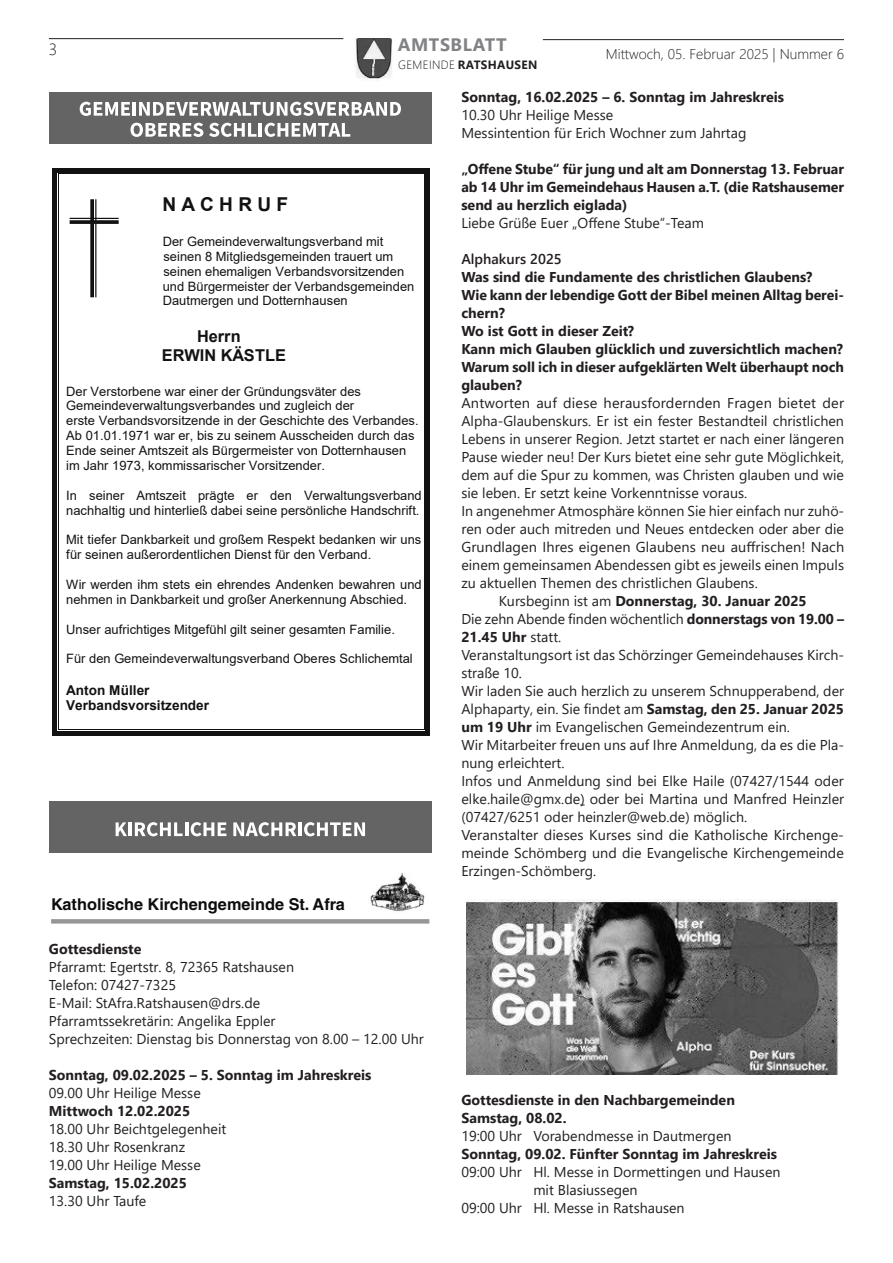
<style>
.page{position:relative;width:893px;height:1263px;background:#fff}
.page>*{position:absolute;margin:0;border:0;box-sizing:border-box;transform-origin:0 0}
.t1{font:700 19.05px "Arial";color:#121212}
.t2{font:700 18px "Segoe UI";letter-spacing:.03em;color:#808285}
.t3{font:300 16.5px "Segoe UI";color:#231f20}
.t4{font:700 16.35px "Helvetica LT Std";color:#0e0e0e}
.t5{font:700 16.35px/18.8px "Arial";color:#121212}
.t6{font:14.25px/18px "Segoe UI";color:#231f20}
.t7{font:700 14.25px/18px "Segoe UI";color:#231f20}
.t8{font:300 14.25px "Segoe UI";color:#231f20}
.t9{font:600 14.25px "Segoe UI";color:#231f20}
.t10{font:700 13.5px/15.8px "Arial";color:#121212}
.t11{font:12.9px/14.9px "Arial";color:#121212}
.t12{font:700 12px "Segoe UI";letter-spacing:.03em;color:#231f20}
.s1{font-weight:300}
.s2{font-weight:400}
.s3{font-weight:700}
</style>
<div class="page">
<hr style="left:49px;top:38px;width:294px;height:1px;background:#231f20">
<hr style="left:543px;top:39px;width:301px;height:1px;background:#231f20">
<img style="left:355px;top:38px;width:37px;height:42px">
<div style="left:49px;top:93px;width:383px;height:51px;background:#646464"></div>
<svg style="left:80px;top:102px;width:50px;height:14px"></svg>
<hr style="left:133px;top:102px;width:3px;height:14px;background:#fff">
<svg style="left:139px;top:102px;width:262px;height:14px"></svg>
<svg style="left:130px;top:123px;width:73px;height:14px"></svg>
<svg style="left:209px;top:123px;width:48px;height:14px"></svg>
<hr style="left:259px;top:123px;width:3px;height:14px;background:#fff">
<svg style="left:265px;top:123px;width:85px;height:14px"></svg>
<hr style="left:59px;top:168px;width:365px;height:4px;background:#121212">
<hr style="left:59px;top:173px;width:365px;height:1px;background:#121212">
<hr style="left:59px;top:731px;width:365px;height:4px;background:#121212">
<hr style="left:59px;top:729px;width:365px;height:1px;background:#121212">
<svg style="left:53px;top:168px;width:6px;height:567px"></svg>
<div style="left:424px;top:168px;width:6px;height:567px;background:#121212"></div>
<hr style="left:95px;top:199px;width:1px;height:98px;background:#121212">
<svg style="left:90px;top:199px;width:4px;height:98px"></svg>
<hr style="left:70px;top:218px;width:49px;height:1px;background:#121212">
<svg style="left:70px;top:220px;width:49px;height:4px"></svg>
<div style="left:49px;top:802px;width:383px;height:51px;background:#646464"></div>
<svg style="left:116px;top:822px;width:11px;height:14px"></svg>
<hr style="left:129px;top:822px;width:3px;height:14px;background:#fff">
<svg style="left:135px;top:822px;width:48px;height:14px"></svg>
<hr style="left:185px;top:822px;width:3px;height:14px;background:#fff">
<svg style="left:191px;top:822px;width:35px;height:14px"></svg>
<svg style="left:233px;top:822px;width:63px;height:14px"></svg>
<hr style="left:298px;top:822px;width:3px;height:14px;background:#fff">
<svg style="left:304px;top:822px;width:61px;height:14px"></svg>
<svg style="left:51px;top:919px;width:378px;height:4px;fill:#969696"></svg>
<img style="left:370px;top:872px;width:55px;height:39px">
<img style="left:467px;top:900px;width:372px;height:174px">
<p class="t3" style="left:49px;top:34px;width:10px">3</p>
<p class="t2" style="left:398px;top:28px;width:110px">AMTSBLATT</p>
<p class="t12" style="left:398px;top:54px;width:141px"><span class="s1">GEMEINDE</span> RATSHAUSEN</p>
<p class="t8" style="left:606px;top:41px;width:240px">Mittwoch, 05. Februar 2025 | Nummer 6</p>
<h1 class="t1" style="left:162px;top:191px;width:127px">N A C H R U F</h1>
<p class="t11" style="left:163px;top:234px;width:253px">Der Gemeindeverwaltungsverband mit seinen 8 Mitgliedsgemeinden trauert um seinen ehemaligen Verbandsvorsitzenden und Bürgermeister der Verbandsgemeinden Dautmergen und Dotternhausen</p>
<p class="t5" style="left:162px;top:327px;width:126px;text-indent:35px">Herrn<br>ERWIN KÄSTLE</p>
<p class="t11" style="left:66px;top:383px;width:354px">Der Verstorbene war einer der Gründungsväter des Gemeindeverwaltungsverbandes und zugleich der<br>erste Verbandsvorsitzende in der Geschichte des Verbandes.<br>Ab 01.01.1971 war er, bis zu seinem Ausscheiden durch das Ende seiner Amtszeit als Bürgermeister von Dotternhausen im Jahr 1973, kommissarischer Vorsitzender.</p>
<p class="t11" style="left:66px;top:488px;width:357px">In seiner Amtszeit prägte er den Verwaltungsverband nachhaltig und hinterließ dabei seine persönliche Handschrift.</p>
<p class="t11" style="left:66px;top:532px;width:357px">Mit tiefer Dankbarkeit und großem Respekt bedanken wir uns für seinen außerordentlichen Dienst für den Verband.</p>
<p class="t11" style="left:66px;top:577px;width:357px">Wir werden ihm stets ein ehrendes Andenken bewahren und nehmen in Dankbarkeit und großer Anerkennung Abschied.</p>
<p class="t11" style="left:66px;top:622px;width:330px">Unser aufrichtiges Mitgefühl gilt seiner gesamten Familie.</p>
<p class="t11" style="left:66px;top:651px;width:348px">Für den Gemeindeverwaltungsverband Oberes Schlichemtal</p>
<p class="t10" style="left:66px;top:682px;width:144px">Anton Müller<br>Verbandsvorsitzender</p>
<p class="t7" style="left:461px;top:86px;width:324px">Sonntag, 16.02.2025 – 6. Sonntag im Jahreskreis</p>
<p class="t6" style="left:461px;top:104px;width:287px">10.30 Uhr Heilige Messe<br>Messintention für Erich Wochner zum Jahrtag</p>
<p class="t7" style="left:461px;top:158px;width:384px;text-align:justify">„Offene Stube“ für jung und alt am Donnerstag 13. Februar ab 14 Uhr im Gemeindehaus Hausen a.T. (die Ratshausemer send au herzlich eiglada)</p>
<p class="t6" style="left:461px;top:212px;width:244px">Liebe Grüße Euer „Offene Stube“-Team</p>
<p class="t9" style="left:461px;top:245px;width:102px">Alphakurs 2025</p>
<p class="t7" style="left:461px;top:266px;width:384px">Was sind die Fundamente des christlichen Glaubens?<br>Wie kann der lebendige Gott der Bibel meinen Alltag berei&shy;chern?<br>Wo ist Gott in dieser Zeit?<br>Kann mich Glauben glücklich und zuversichtlich machen?<br>Warum soll ich in dieser aufgeklärten Welt überhaupt noch glauben?</p>
<p class="t6" style="left:461px;top:392px;width:384px">Antworten auf diese herausfordernden Fragen bietet der</p>
<p class="t6" style="left:461px;top:410px;width:384px">Alpha-Glaubenskurs. Er ist ein fester Bestandteil christlichen</p>
<p class="t6" style="left:461px;top:428px;width:384px">Lebens in unserer Region. Jetzt startet er nach einer längeren</p>
<p class="t6" style="left:461px;top:446px;width:384px">Pause wieder neu! Der Kurs bietet eine sehr gute Möglichkeit,</p>
<p class="t6" style="left:461px;top:464px;width:384px">dem auf die Spur zu kommen, was Christen glauben und wie</p>
<p class="t6" style="left:461px;top:482px;width:287px">sie leben. Er setzt keine Vorkenntnisse voraus.</p>
<p class="t6" style="left:461px;top:500px;width:384px">In angenehmer Atmosphäre können Sie hier einfach nur zuhö-</p>
<p class="t6" style="left:461px;top:518px;width:384px">ren oder auch mitreden und Neues entdecken oder aber die</p>
<p class="t6" style="left:461px;top:536px;width:384px">Grundlagen Ihres eigenen Glaubens neu auffrischen! Nach</p>
<p class="t6" style="left:461px;top:554px;width:384px">einem gemeinsamen Abendessen gibt es jeweils einen Impuls</p>
<p class="t6" style="left:461px;top:572px;width:298px">zu aktuellen Themen des christlichen Glaubens.</p>
<p class="t7" style="left:499px;top:590px;width:310px"><span class="s2">Kursbeginn ist am</span> Donnerstag, 30. Januar 2025</p>
<p class="t6" style="left:461px;top:608px;width:384px">Die zehn Abende finden wöchentlich <span class="s3">donnerstags von 19.00 –</span></p>
<p class="t7" style="left:461px;top:626px;width:101px">21.45 Uhr <span class="s2">statt.</span></p>
<p class="t6" style="left:461px;top:644px;width:384px">Veranstaltungsort ist das Schörzinger Gemeindehauses Kirch-</p>
<p class="t6" style="left:461px;top:662px;width:62px">straße 10.</p>
<p class="t6" style="left:461px;top:680px;width:384px">Wir laden Sie auch herzlich zu unserem Schnupperabend, der</p>
<p class="t6" style="left:461px;top:698px;width:384px">Alphaparty, ein. Sie findet am <span class="s3">Samstag, den 25. Januar 2025</span></p>
<p class="t6" style="left:461px;top:716px;width:330px"><span class="s3">um 19 Uhr</span> im Evangelischen Gemeindezentrum ein.</p>
<p class="t6" style="left:461px;top:734px;width:384px">Wir Mitarbeiter freuen uns auf Ihre Anmeldung, da es die Pla-</p>
<p class="t6" style="left:461px;top:752px;width:105px">nung erleichtert.</p>
<p class="t6" style="left:461px;top:770px;width:384px">Infos und Anmeldung sind bei Elke Haile (07427/1544 oder</p>
<p class="t6" style="left:461px;top:788px;width:384px">elke.haile@gmx.de) oder bei Martina und Manfred Heinzler</p>
<p class="t6" style="left:461px;top:806px;width:287px">(07427/6251 oder heinzler@web.de) möglich.</p>
<p class="t6" style="left:461px;top:824px;width:384px">Veranstalter dieses Kurses sind die Katholische Kirchenge-</p>
<p class="t6" style="left:461px;top:842px;width:384px">meinde Schömberg und die Evangelische Kirchengemeinde</p>
<p class="t6" style="left:461px;top:860px;width:136px">Erzingen-Schömberg.</p>
<p class="t4" style="left:51px;top:894px;width:295px">Katholische Kirchengemeinde St. Afra</p>
<p class="t7" style="left:49px;top:938px;width:94px">Gottesdienste</p>
<p class="t6" style="left:49px;top:956px;width:376px">Pfarramt: Egertstr. 8, 72365 Ratshausen<br>Telefon: 07427-7325<br>E-Mail: StAfra.Ratshausen@drs.de<br>Pfarramtssekretärin: Angelika Eppler<br>Sprechzeiten: Dienstag bis Donnerstag von 8.00 – 12.00 Uhr</p>
<p class="t7" style="left:49px;top:1064px;width:324px">Sonntag, 09.02.2025 – 5. Sonntag im Jahreskreis</p>
<p class="t6" style="left:49px;top:1082px;width:153px">09.00 Uhr Heilige Messe</p>
<p class="t7" style="left:49px;top:1100px;width:143px">Mittwoch 12.02.2025</p>
<p class="t6" style="left:49px;top:1118px;width:179px">18.00 Uhr Beichtgelegenheit<br>18.30 Uhr Rosenkranz<br>19.00 Uhr Heilige Messe</p>
<p class="t7" style="left:49px;top:1172px;width:140px">Samstag, 15.02.2025</p>
<p class="t6" style="left:49px;top:1190px;width:99px">13.30 Uhr Taufe</p>
<p class="t7" style="left:461px;top:1089px;width:275px">Gottesdienste in den Nachbargemeinden<br>Samstag, 08.02.</p>
<p class="t6" style="left:461px;top:1125px;width:272px">19:00 Uhr Vorabendmesse in Dautmergen</p>
<p class="t7" style="left:461px;top:1143px;width:317px">Sonntag, 09.02. Fünfter Sonntag im Jahreskreis</p>
<p class="t6" style="left:461px;top:1161px;width:321px">09:00 Uhr Hl. Messe in Dormettingen und Hausen</p>
<p class="t6" style="left:533px;top:1179px;width:106px">mit Blasiussegen</p>
<p class="t6" style="left:461px;top:1197px;width:225px">09:00 Uhr Hl. Messe in Ratshausen</p>
</div>
